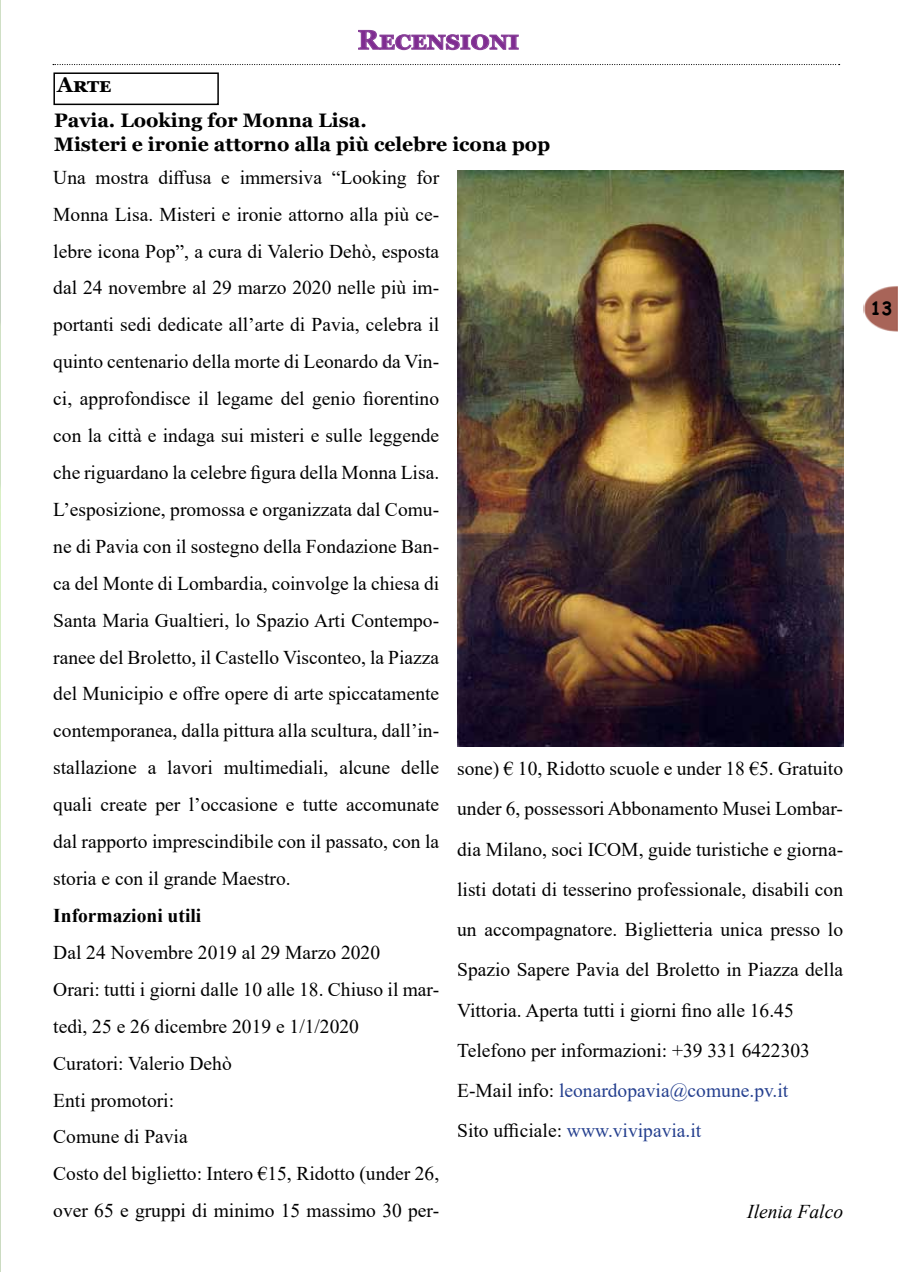
<style>
.page{position:relative;width:898px;height:1272px;background:#fff}
.page>*{position:absolute;margin:0;border:0;box-sizing:border-box;transform-origin:0 0}
.t1{font:700 27px "Georgia";letter-spacing:.005em;color:#7f2c91}
.t2{font:700 21px "Georgia";color:#000}
.t3{font:19.5px/36.9px "Times New Roman";color:#000}
.t4{font:700 19.5px/23.4px "Georgia";color:#000}
.t5{font:700 19.5px "Times New Roman";color:#000}
.t6{font:italic 19.5px "Times New Roman";color:#000}
.t7{font:700 18px "Comic Sans MS";color:#000}
.s1{color:#25408f}
</style>
<div class="page">
<svg style="left:358px;top:29px;width:161px;height:22px"></svg>
<svg style="left:53px;top:64px;width:786px;height:1px"></svg>
<div style="left:53px;top:72px;width:166px;height:33px;border:2px solid #000"></div>
<img style="left:457px;top:170px;width:386px;height:576px">
<img style="left:863px;top:286px;width:34px;height:46px">
<img style="left:0;top:0;width:1px;height:1271px">
<p class="t2" style="left:57px;top:71px;width:56px">Arte</p>
<h1 class="t1" style="left:357px;top:22px;width:163px">recensioni</h1>
<p class="t4" style="left:54px;top:109px;width:497px">Pavia. Looking for Monna Lisa.<br>Misteri e ironie attorno alla più celebre icona pop</p>
<p class="t3" style="left:53px;top:158px;width:387px;text-align:justify">Una mostra diffusa e immersiva “Looking for Monna Lisa. Misteri e ironie attorno alla più ce&shy;lebre icona Pop”, a cura di Valerio Dehò, esposta dal 24 novembre al 29 marzo 2020 nelle più im&shy;portanti sedi dedicate all’arte di Pavia, celebra il quinto centenario della morte di Leonardo da Vin&shy;ci, approfondisce il legame del genio fiorentino con la città e indaga sui misteri e sulle leggende che riguardano la celebre figura della Monna Lisa.<br>L’esposizione, promossa e organizzata dal Comu&shy;ne di Pavia con il sostegno della Fondazione Ban&shy;ca del Monte di Lombardia, coinvolge la chiesa di Santa Maria Gualtieri, lo Spazio Arti Contempo&shy;ranee del Broletto, il Castello Visconteo, la Piazza del Municipio e offre opere di arte spiccatamente contemporanea, dalla pittura alla scultura, dall’in&shy;stallazione a lavori multimediali, alcune delle quali create per l’occasione e tutte accomunate dal rapporto imprescindibile con il passato, con la storia e con il grande Maestro.</p>
<p class="t5" style="left:53px;top:901px;width:149px">Informazioni utili</p>
<p class="t3" style="left:53px;top:933px;width:387px">Dal 24 Novembre 2019 al 29 Marzo 2020<br>Orari: tutti i giorni dalle 10 alle 18. Chiuso il mar&shy;tedì, 25 e 26 dicembre 2019 e 1/1/2020<br>Curatori: Valerio Dehò<br>Enti promotori:<br>Comune di Pavia<br>Costo del biglietto: Intero €15, Ridotto (under 26, over 65 e gruppi di minimo 15 massimo 30 per-</p>
<p class="t3" style="left:457px;top:747px;width:387px;line-height:40.2px">sone) € 10, Ridotto scuole e under 18 €5. Gratuito under 6, possessori Abbonamento Musei Lombar&shy;dia Milano, soci ICOM, guide turistiche e giorna&shy;listi dotati di tesserino professionale, disabili con un accompagnatore. Biglietteria unica presso lo Spazio Sapere Pavia del Broletto in Piazza della Vittoria. Aperta tutti i giorni fino alle 16.45<br>Telefono per informazioni: +39 331 6422303<br>E-Mail info: <span class="s1">leonardopavia@comune.pv.it<br></span>Sito ufficiale: <span class="s1">www.vivipavia.it</span></p>
<p class="t6" style="left:747px;top:1197px;width:97px">Ilenia Falco</p>
<p class="t7" style="left:870px;top:295px;width:23px">13</p>
</div>
